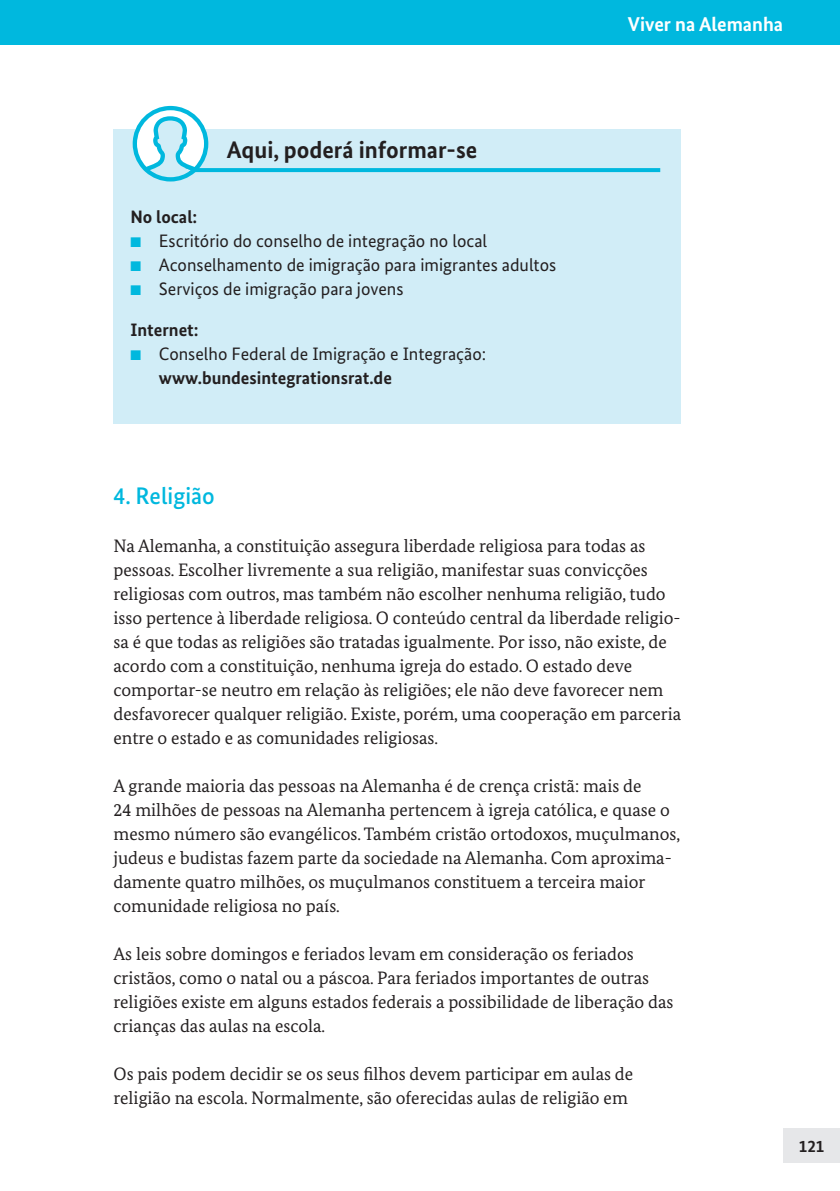
<style>
.page{position:relative;width:840px;height:1191px;background:#fff}
.page>*{position:absolute;margin:0;border:0;box-sizing:border-box;transform-origin:0 0}
.Tipp_Head{font:700 24px "Bundes Sans";color:#231f20}
.H3_hellblau{font:500 24px "Bundes Sans";color:#00b8de}
.t1{font:700 20px "Bundes Sans";color:#fff}
.Copy{font:18px/24px "Bundes Serif";color:#231f20}
.t2{font:18px/24px "Bundes Sans";color:#231f20}
.Infokasteb_Head{font:700 18px "Bundes Sans";color:#231f20}
.t3{font:700 17px "Bundes Sans";color:#231f20}
.s1{font-weight:700}
</style>
<div class="page">
<div style="left:782px;top:1128px;width:57px;height:34px;background:#e6e7e9"></div>
<div style="left:0;top:0;width:839px;height:44px;background:#00b8de"></div>
<div style="left:113px;top:129px;width:567px;height:294px;background:#d1edf7"></div>
<svg style="left:208px;top:168px;width:452px;height:4px;background:#04b9de"></svg>
<svg style="left:133px;top:106px;width:75px;height:75px"></svg>
<p class="t1" style="left:627px;top:11px;width:157px">Viver na Alemanha</p>
<p class="Tipp_Head" style="left:226px;top:135px;width:252px">Aqui, poderá informar-se</p>
<p class="Infokasteb_Head" style="left:130px;top:205px;width:68px">No local:</p>
<p class="t2" style="left:159px;top:228px;width:329px">Escritório do conselho de integração no local</p>
<p class="t2" style="left:159px;top:252px;width:398px">Aconselhamento de imigração para imigrantes adultos</p>
<p class="t2" style="left:159px;top:276px;width:246px">Serviços de imigração para jovens</p>
<p class="Infokasteb_Head" style="left:130px;top:318px;width:70px">Internet:</p>
<p class="t2" style="left:159px;top:341px;width:329px">Conselho Federal de Imigração e Integração: <span class="s1">www.bundesintegrationsrat.de</span></p>
<h2 class="H3_hellblau" style="left:113px;top:481px;width:103px">4. Religião</h2>
<p class="Copy" style="left:113px;top:534px;width:569px">Na Alemanha, a constituição assegura liberdade religiosa para todas as pessoas. Escolher livremente a sua religião, manifestar suas convicções religiosas com outros, mas também não escolher nenhuma religião, tudo isso pertence à liberdade religiosa. O conteúdo central da liberdade religio&shy;sa é que todas as religiões são tratadas igualmente. Por isso, não existe, de acordo com a constituição, nenhuma igreja do estado. O estado deve comportar-se neutro em relação às religiões; ele não deve favorecer nem desfavorecer qualquer religião. Existe, porém, uma cooperação em parceria entre o estado e as comunidades religiosas.</p>
<p class="Copy" style="left:113px;top:774px;width:568px">A grande maioria das pessoas na Alemanha é de crença cristã: mais de<br>24 milhões de pessoas na Alemanha pertencem à igreja católica, e quase o mesmo número são evangélicos. Também cristão ortodoxos, muçulmanos, judeus e budistas fazem parte da sociedade na Alemanha. Com aproxima&shy;damente quatro milhões, os muçulmanos constituem a terceira maior comunidade religiosa no país.</p>
<p class="Copy" style="left:113px;top:942px;width:561px">As leis sobre domingos e feriados levam em consideração os feriados cristãos, como o natal ou a páscoa. Para feriados importantes de outras religiões existe em alguns estados federais a possibilidade de liberação das crianças das aulas na escola.</p>
<p class="Copy" style="left:113px;top:1062px;width:521px">Os pais podem decidir se os seus filhos devem participar em aulas de religião na escola. Normalmente, são oferecidas aulas de religião em</p>
<p class="t3" style="left:798px;top:1135px;width:27px">121</p>
</div>
